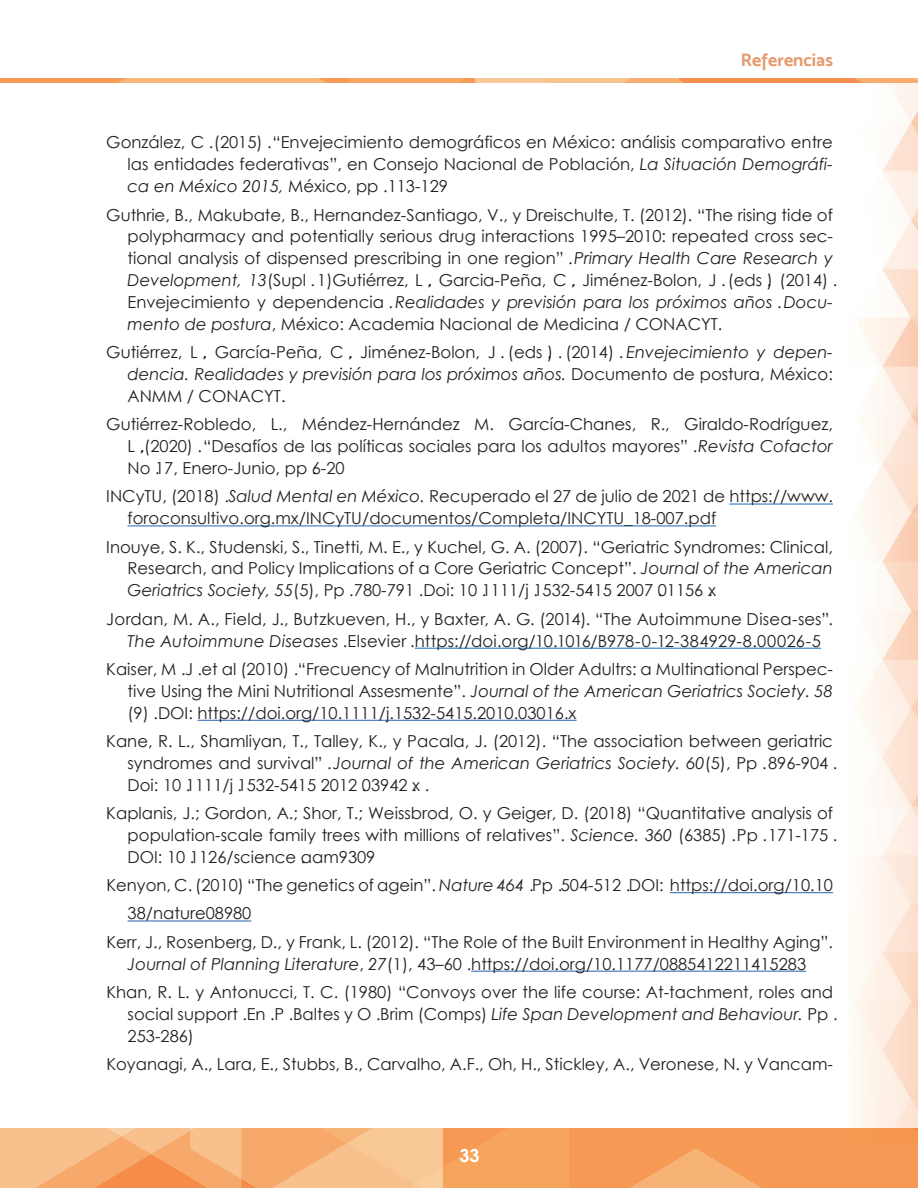
<style>
.page{position:relative;width:918px;height:1188px;background:#fff}
.page>*{position:absolute;margin:0;border:0;box-sizing:border-box;transform-origin:0 0}
.t1{font:18px "Mosk Bold 700";color:#e59a6d}
.t2{font:700 18px "Century Gothic";color:#fff}
.t3{font:16.5px/21.9px "Century Gothic";color:#231f20;text-align:justify}
.s1{font-style:italic}
</style>
<div class="page">
<img style="left:848px;top:83px;width:70px;height:1046px">
<svg style="left:0;top:1129px;width:918px;height:59px;background:#f6a96a"></svg>
<svg style="left:0;top:78px;width:918px;height:5px;background:#f6a96b"></svg>
<hr style="left:729px;top:504px;width:104px;height:1px;background:#1b69b4">
<hr style="left:128px;top:525px;width:588px;height:1px;background:#1b69b4">
<hr style="left:415px;top:648px;width:406px;height:1px;background:#1b69b4">
<hr style="left:198px;top:720px;width:379px;height:1px;background:#2860ad">
<hr style="left:670px;top:892px;width:163px;height:1px;background:#2860ad">
<hr style="left:128px;top:921px;width:123px;height:1px;background:#2860ad">
<hr style="left:471px;top:971px;width:335px;height:1px;background:#2860ad">
<p class="t1" style="left:741px;top:49px;width:94px">Referencias</p>
<p class="t3" style="left:128px;top:131px;width:707px;text-indent:-21px">González, C. (2015). “Envejecimiento demográficos en México: análisis comparativo entre las entidades federativas”, en Consejo Nacional de Población, <span class="s1">La Situación Demográfi&shy;ca en México 2015,</span> México, pp. 113-129</p>
<p class="t3" style="left:128px;top:203px;width:707px;text-indent:-21px">Guthrie, B., Makubate, B., Hernandez-Santiago, V., y Dreischulte, T. (2012). “The rising tide of polypharmacy and potentially serious drug interactions 1995–2010: repeated cross sec&shy;tional analysis of dispensed prescribing in one region”. <span class="s1">Primary Health Care Research y Development, 13</span>(Supl. 1)Gutiérrez, L., Garcia-Peña, C., Jiménez-Bolon, J. (eds.) (2014).<br>Envejecimiento y dependencia. <span class="s1">Realidades y previsión para los próximos años</span>. <span class="s1">Docu&shy;mento de postura</span>, México: Academia Nacional de Medicina / CONACYT.</p>
<p class="t3" style="left:128px;top:341px;width:707px;text-indent:-21px">Gutiérrez, L., García-Peña, C., Jiménez-Bolon, J. (eds.). (2014). <span class="s1">Envejecimiento y depen&shy;dencia. Realidades y previsión para los próximos años.</span> Documento de postura, México:<br>ANMM / CONACYT.</p>
<p class="t3" style="left:128px;top:413px;width:707px;text-indent:-21px">Gutiérrez-Robledo, L., Méndez-Hernández M. García-Chanes, R., Giraldo-Rodríguez, L.,(2020). “Desafíos de las políticas sociales para los adultos mayores”. <span class="s1">Revista Cofactor </span>No.17, Enero-Junio, pp.6-20</p>
<p class="t3" style="left:128px;top:485px;width:707px;text-indent:-21px">INCyTU, (2018).<span class="s1">Salud Mental en México.</span> Recuperado el 27 de julio de 2021 de https://www. foroconsultivo.org.mx/INCyTU/documentos/Completa/INCYTU_18-007.pdf</p>
<p class="t3" style="left:128px;top:535px;width:707px;text-indent:-21px">Inouye, S. K., Studenski, S., Tinetti, M. E., y Kuchel, G. A. (2007). “Geriatric Syndromes: Clinical, Research, and Policy Implications of a Core Geriatric Concept”. <span class="s1">Journal of the American Geriatrics Society, 55</span>(5), Pp. 780-791. Doi: 10.1111/j.1532-5415.2007.01156.x</p>
<p class="t3" style="left:106px;top:607px;width:728px;text-align:center">Jordan, M. A., Field, J., Butzkueven, H., y Baxter, A. G. (2014). “The Autoimmune Disea-ses”.<br><span class="s1">The Autoimmune Diseases</span>. Elsevier. https://doi.org/10.1016/B978-0-12-384929-8.00026-5</p>
<p class="t3" style="left:128px;top:658px;width:707px;text-indent:-21px">Kaiser, M. J. et al (2010). “Frecuency of Malnutrition in Older Adultrs: a Multinational Perspec&shy;tive Using the Mini Nutritional Assesmente”. <span class="s1">Journal of the American Geriatrics Society. 58 </span>(9). DOI: https://doi.org/10.1111/j.1532-5415.2010.03016.x</p>
<p class="t3" style="left:128px;top:730px;width:707px;text-indent:-21px">Kane, R. L., Shamliyan, T., Talley, K., y Pacala, J. (2012). “The association between geriatric syndromes and survival”. <span class="s1">Journal of the American Geriatrics Society. 60</span>(5), Pp. 896-904.<br>Doi: 10.1111/j.1532-5415.2012.03942.x.</p>
<p class="t3" style="left:128px;top:802px;width:707px;text-indent:-21px">Kaplanis, J.; Gordon, A.; Shor, T.; Weissbrod, O. y Geiger, D. (2018) “Quantitative analysis of population-scale family trees with millions of relatives”. <span class="s1">Science. 360</span> (6385). Pp. 171-175.<br>DOI: 10.1126/science.aam9309</p>
<p class="t3" style="left:106px;top:874px;width:728px">Kenyon, C. (2010) “The genetics of agein”. <span class="s1">Nature 464</span>. Pp. 504-512. DOI: https://doi.org/10.10</p>
<p class="t3" style="left:128px;top:902px;width:125px">38/nature08980</p>
<p class="t3" style="left:106px;top:930px;width:728px">Kerr, J., Rosenberg, D., y Frank, L. (2012). “The Role of the Built Environment in Healthy Aging”.</p>
<p class="t3" style="left:106px;top:949px;width:728px;line-height:28.3px;text-align:center"><span class="s1">Journal of Planning Literature</span>, <span class="s1">27</span>(1), 43–60. https://doi.org/10.1177/0885412211415283<br>Khan, R. L. y Antonucci, T. C. (1980) “Convoys over the life course: At-tachment, roles and</p>
<p class="t3" style="left:128px;top:1003px;width:707px">social support. En. P. Baltes y O. Brim (Comps) <span class="s1">Life Span Development and Behaviour.</span> Pp.<br>253-286)</p>
<p class="t3" style="left:106px;top:1053px;width:728px">Koyanagi, A., Lara, E., Stubbs, B., Carvalho, A.F., Oh, H., Stickley, A., Veronese, N. y Vancam-</p>
<p class="t2" style="left:460px;top:1142px;width:22px">33</p>
</div>
